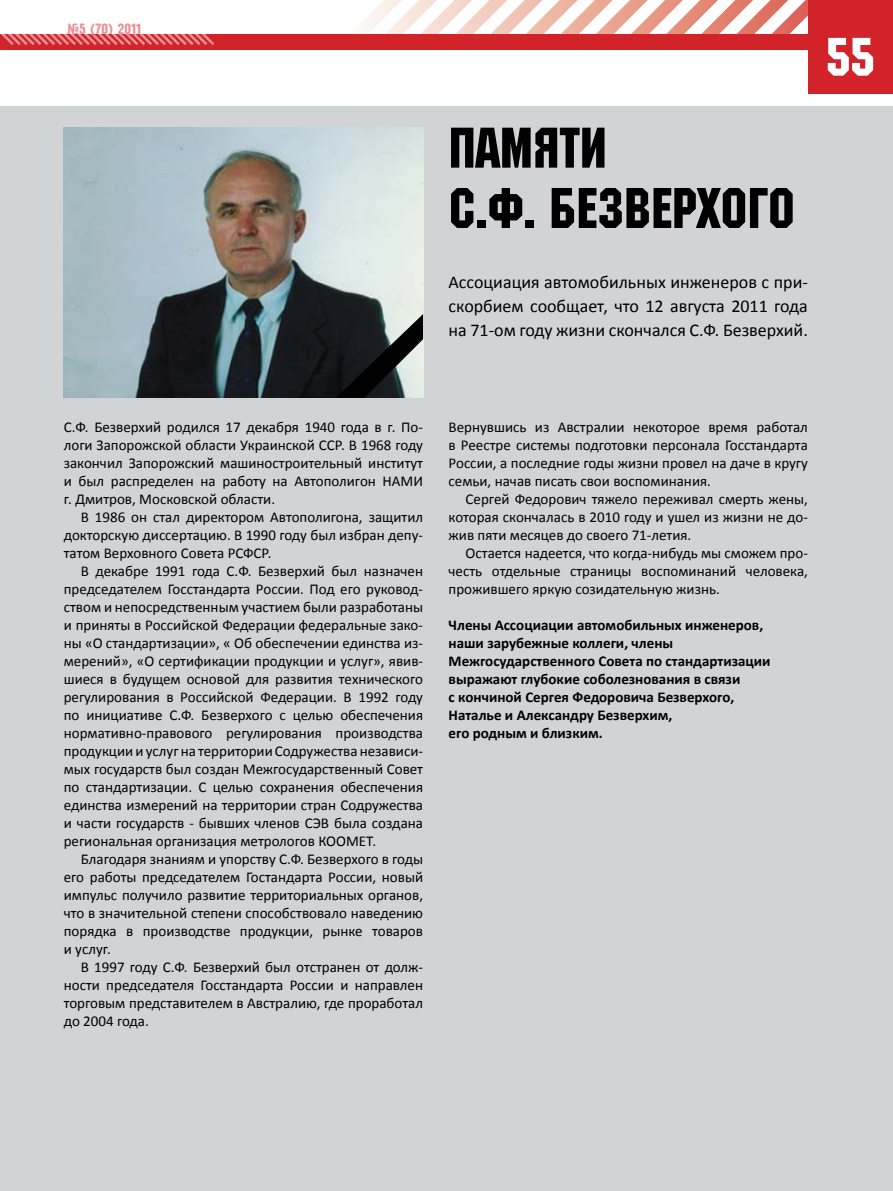
<style>
.page{position:relative;width:893px;height:1191px;background:#fff}
.page>*{position:absolute;margin:0;border:0;box-sizing:border-box;transform-origin:0 0}
.t1{font:57.15px/60.3px "Machine C";color:#000}
.t2{font:54px "Machine C";color:#fff}
.t3{font:18px/24px "Calibri";color:#000;text-align:justify}
.t4{font:15px/18px "Calibri";color:#000;text-align:justify}
.t5{font:700 15px/18px "Calibri";color:#000}
.t6{font:15px "Pollock 1 C";color:#d2232a}
</style>
<div class="page">
<svg style="left:363px;top:0;width:445px;height:34px"></svg>
<div style="left:0;top:34px;width:808px;height:16px;background:#d2232a"></div>
<div style="left:808px;top:0;width:85px;height:94px;background:#d2232a"></div>
<svg style="left:1px;top:34px;width:213px;height:11px"></svg>
<div style="left:0;top:106px;width:893px;height:1085px;background:#d1d3d4"></div>
<img style="left:64px;top:128px;width:359px;height:270px">
<svg style="left:336px;top:314px;width:87px;height:84px;background:#414647"></svg>
<p class="t6" style="left:67px;top:21px;width:76px">№5 (70) 2011</p>
<h2 class="t2" style="left:826px;top:25px;width:50px">55</h2>
<h1 class="t1" style="left:449px;top:115px;width:348px">Памяти<br>С.Ф. Безверхого</h1>
<p class="t3" style="left:449px;top:269px;width:361px">Ассоциация автомобильных инженеров с при&shy;скорбием сообщает, что 12 августа 2011 года на 71-ом году жизни скончался С.Ф. Безверхий.</p>
<p class="t4" style="left:64px;top:417px;width:361px">С.Ф. Безверхий родился 17 декабря 1940 года в г. По&shy;логи Запорожской области Украинской ССР. В 1968 году закончил Запорожский машиностроительный институт и был распределен на работу на Автополигон НАМИ г. Дмитров, Московской области.</p>
<p class="t4" style="left:64px;top:507px;width:361px;text-indent:17px">В 1986 он стал директором Автополигона, защитил докторскую диссертацию. В 1990 году был избран депу&shy;татом Верховного Совета РСФСР.</p>
<p class="t4" style="left:64px;top:561px;width:361px;text-indent:17px">В декабре 1991 года С.Ф. Безверхий был назначен председателем Госстандарта России. Под его руковод&shy;ством и непосредственным участием были разработаны и приняты в Российской Федерации федеральные зако&shy;ны «О стандартизации», « Об обеспечении единства из&shy;мерений», «О сертификации продукции и услуг», явив&shy;шиеся в будущем основой для развития технического регулирования в Российской Федерации. В 1992 году по инициативе С.Ф. Безверхого с целью обеспечения нормативно-правового регулирования производства продукции и услуг на территории Содружества независи&shy;мых государств был создан Межгосударственный Совет по стандартизации. С целью сохранения обеспечения единства измерений на территории стран Содружества и части государств - бывших членов СЭВ была создана региональная организация метрологов КООМЕТ.</p>
<p class="t4" style="left:64px;top:849px;width:361px;text-indent:17px">Благодаря знаниям и упорству С.Ф. Безверхого в годы его работы председателем Гостандарта России, новый импульс получило развитие территориальных органов, что в значительной степени способствовало наведению порядка в производстве продукции, рынке товаров и услуг.</p>
<p class="t4" style="left:64px;top:957px;width:361px;text-indent:17px">В 1997 году С.Ф. Безверхий был отстранен от долж&shy;ности председателя Госстандарта России и направлен торговым представителем в Австралию, где проработал до 2004 года.</p>
<p class="t4" style="left:449px;top:417px;width:361px">Вернувшись из Австралии некоторое время работал в Реестре системы подготовки персонала Госстандарта России, а последние годы жизни провел на даче в кругу семьи, начав писать свои воспоминания.</p>
<p class="t4" style="left:449px;top:489px;width:361px;text-indent:17px">Сергей Федорович тяжело переживал смерть жены, которая скончалась в 2010 году и ушел из жизни не до&shy;жив пяти месяцев до своего 71-летия.</p>
<p class="t4" style="left:449px;top:543px;width:361px;text-indent:17px">Остается надеется, что когда-нибудь мы сможем про&shy;честь отдельные страницы воспоминаний человека, прожившего яркую созидательную жизнь.</p>
<p class="t5" style="left:449px;top:615px;width:324px">Члены Ассоциации автомобильных инженеров, наши зарубежные коллеги, члены Межгосударственного Совета по стандартизации выражают глубокие соболезнования в связи<br>с кончиной Сергея Федоровича Безверхого, Наталье и Александру Безверхим,<br>его родным и близким.</p>
</div>
